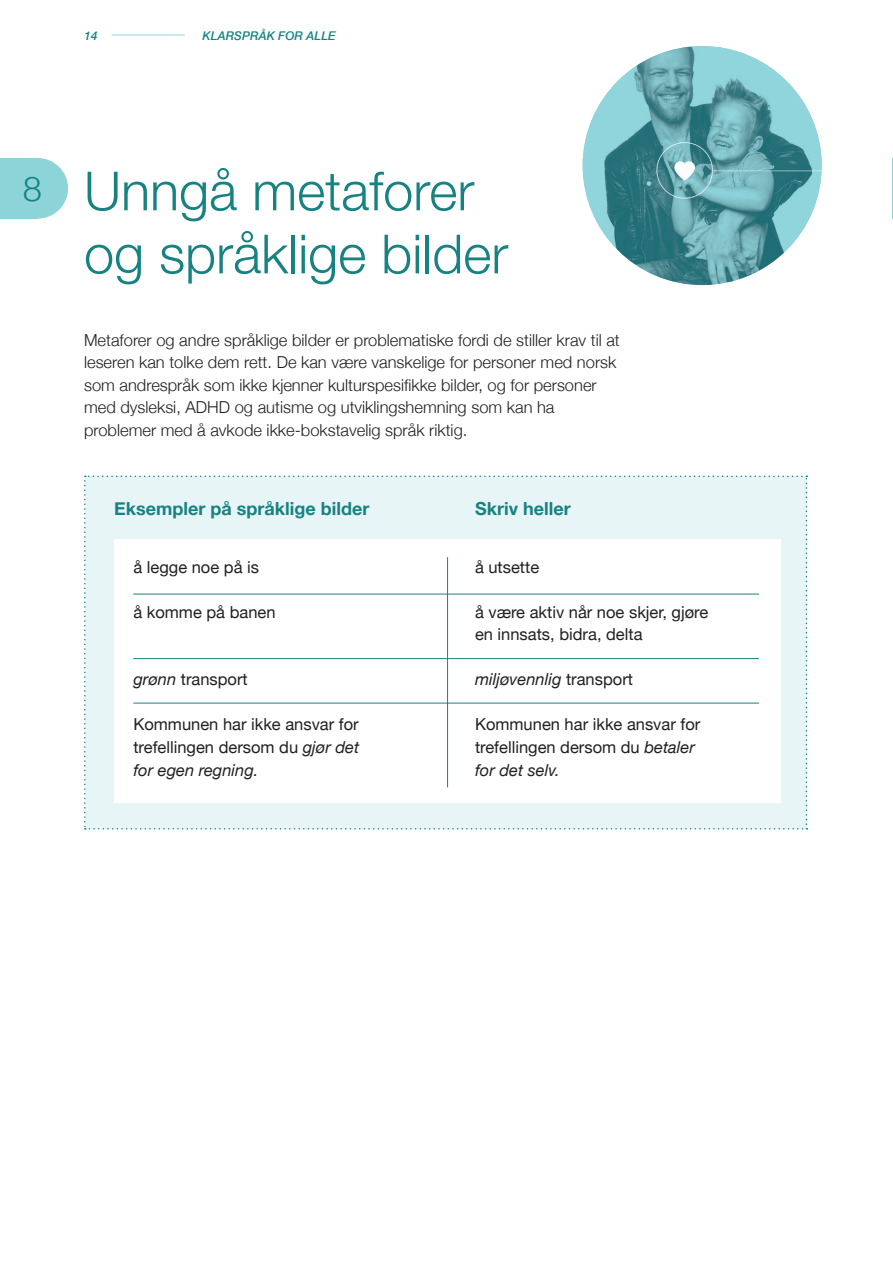
<style>
.page{position:relative;width:893px;height:1263px;background:#fff}
.page>*{position:absolute;margin:0;border:0;box-sizing:border-box;transform-origin:0 0}
.t1{font:300 54px/63px "Helvetica Neue";color:#168282}
.t2{font:300 34.35px "Helvetica Neue";color:#168282}
.t3{font:700 18px "Helvetica Neue";color:#168282}
.t4{font:300 16.5px/22.5px "Helvetica Neue";color:#231f20}
.t5{font:16.5px/22.5px "Helvetica Neue";color:#231f20}
.t6{font:italic 16.5px "Helvetica Neue";color:#231f20}
.t7{font:italic 500 12px "Helvetica Neue";color:#168282}
.s1{font-style:italic}
.s2{font-style:normal}
</style>
<div class="page">
<hr style="left:112px;top:35px;width:73px;height:1px;background:#8dd4db">
<div style="left:8px;top:158px;width:60px;height:61px;background:#8dd4d9;border-radius:50%"></div>
<div style="left:0;top:158px;width:38px;height:61px;background:#8dd4d9"></div>
<hr style="left:892px;top:158px;width:1px;height:61px;background:#8dd4d9">
<div style="left:84px;top:475px;width:723px;height:354px;background:#e8f5f7"></div>
<div style="left:114px;top:539px;width:666px;height:264px;background:#fff"></div>
<hr style="left:447px;top:557px;width:1px;height:230px;background:#168282">
<hr style="left:133px;top:593px;width:626px;height:1px;background:#168282">
<hr style="left:133px;top:658px;width:626px;height:1px;background:#168282">
<hr style="left:133px;top:702px;width:626px;height:1px;background:#168282">
<img style="left:582px;top:46px;width:239px;height:239px;border-radius:119px">
<p class="t7" style="left:84px;top:26px;width:15px">14</p>
<p class="t7" style="left:202px;top:26px;width:135px">KLARSPRÅK FOR ALLE</p>
<h2 class="t2" style="left:23px;top:161px;width:21px">8</h2>
<h1 class="t1" style="left:84px;top:156px;width:426px">Unngå metaforer og språklige bilder</h1>
<p class="t4" style="left:84px;top:327px;width:537px">Metaforer og andre språklige bilder er problematiske fordi de stiller krav til at leseren kan tolke dem rett. De kan være vanskelige for personer med norsk som andrespråk som ikke kjenner kulturspesifikke bilder, og for personer med dysleksi, ADHD og autisme og utviklingshemning som kan ha problemer med å avkode ikke-bokstavelig språk riktig.</p>
<p class="t3" style="left:114px;top:494px;width:257px">Eksempler på språklige bilder</p>
<p class="t3" style="left:475px;top:494px;width:97px">Skriv heller</p>
<p class="t5" style="left:133px;top:557px;width:127px">å legge noe på is</p>
<p class="t5" style="left:133px;top:602px;width:144px">å komme på banen</p>
<p class="t5" style="left:133px;top:669px;width:116px"><span class="s1">grønn</span> transport</p>
<p class="t5" style="left:133px;top:714px;width:227px;text-align:justify">Kommunen har ikke ansvar for trefellingen dersom du <span class="s1">gjør det for egen regning.</span></p>
<p class="t5" style="left:475px;top:557px;width:66px">å utsette</p>
<p class="t5" style="left:475px;top:602px;width:235px">å være aktiv når noe skjer, gjøre en innsats, bidra, delta</p>
<p class="t6" style="left:475px;top:667px;width:159px">miljøvennlig <span class="s2">transport</span></p>
<p class="t5" style="left:475px;top:714px;width:227px">Kommunen har ikke ansvar for trefellingen dersom du <span class="s1">betaler for det selv.</span></p>
</div>
